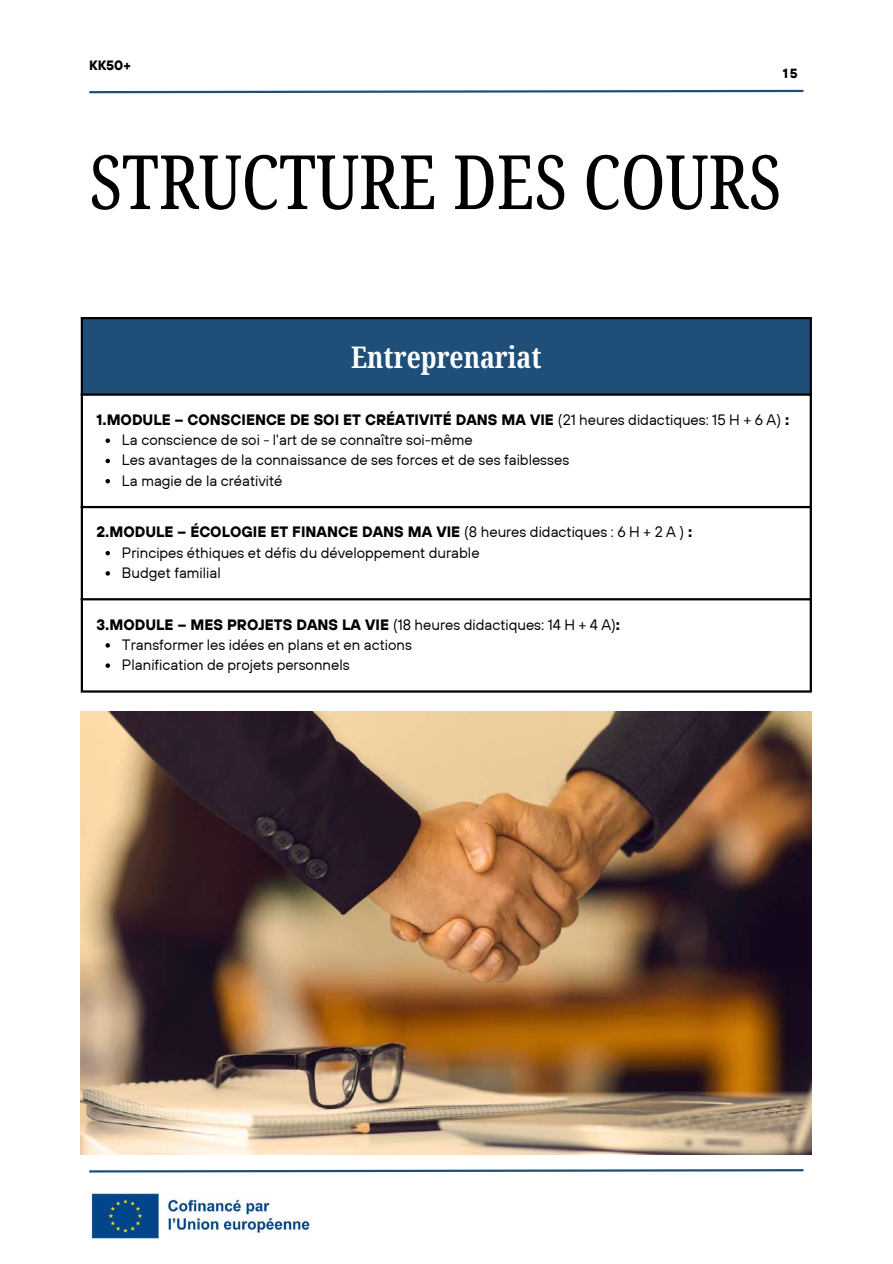
<style>
.page{position:relative;width:893px;height:1264px;background:#fff}
.page>*{position:absolute;margin:0;border:0;box-sizing:border-box;transform-origin:0 0}
.t1{font:extra-condensed 75px "Noto Serif Ethiopic";color:#000001}
.t2{font:700 extra-condensed 30px "Noto Serif Ethiopic";color:#fff}
.t3{font:15px/20.2px "TT Hoves";color:#000}
.t4{font:700 15px "TT Hoves";color:#000}
.t5{font:700 13.5px "TT Hoves";color:#000001}
.t6{font:700 13.2px "TT Hoves";color:#000001}
.s1{font-weight:400}
</style>
<div class="page">
<svg style="left:89px;top:89px;width:715px;height:5px"></svg>
<div style="left:82px;top:318px;width:729px;height:77px;background:#1f4e79"></div>
<svg style="left:105px;top:438px;width:5px;height:5px"></svg>
<svg style="left:105px;top:458px;width:5px;height:5px"></svg>
<svg style="left:105px;top:479px;width:5px;height:4px"></svg>
<svg style="left:105px;top:551px;width:5px;height:4px"></svg>
<svg style="left:105px;top:571px;width:5px;height:4px"></svg>
<svg style="left:105px;top:643px;width:5px;height:4px"></svg>
<svg style="left:105px;top:663px;width:5px;height:5px"></svg>
<hr style="left:81px;top:319px;width:2px;height:371px;background:#000">
<hr style="left:809px;top:319px;width:2px;height:371px;background:#000">
<hr style="left:81px;top:317px;width:730px;height:2px;background:#000">
<hr style="left:81px;top:393px;width:730px;height:3px;background:#000">
<hr style="left:81px;top:506px;width:730px;height:2px;background:#000">
<hr style="left:81px;top:598px;width:730px;height:2px;background:#000">
<hr style="left:81px;top:690px;width:730px;height:2px;background:#000">
<svg style="left:89px;top:1169px;width:715px;height:4px"></svg>
<img style="left:81px;top:711px;width:730px;height:443px">
<img style="left:89px;top:1191px;width:221px;height:49px">
<p class="t5" style="left:89px;top:57px;width:43px">KK50+</p>
<p class="t6" style="left:782px;top:65px;width:16px">15</p>
<h1 class="t1" style="left:89px;top:129px;width:693px">STRUCTURE DES COURS</h1>
<h2 class="t2" style="left:351px;top:335px;width:192px">Entreprenariat</h2>
<p class="t4" style="left:96px;top:410px;width:694px">1.MODULE – CONSCIENCE DE SOI ET CRÉATIVITÉ DANS MA VIE <span class="s1">(21 heures didactiques: 15 H + 6 A)</span> :</p>
<p class="t3" style="left:122px;top:429px;width:448px">La conscience de soi - l'art de se connaître soi-même<br>Les avantages de la connaissance de ses forces et de ses faiblesses<br>La magie de la créativité</p>
<p class="t4" style="left:96px;top:522px;width:597px">2.MODULE – ÉCOLOGIE ET FINANCE DANS MA VIE <span class="s1">(8 heures didactiques : 6 H + 2 A )</span> :</p>
<p class="t3" style="left:122px;top:542px;width:359px">Principes éthiques et défis du développement durable<br>Budget familial</p>
<p class="t4" style="left:96px;top:614px;width:525px">3.MODULE – MES PROJETS DANS LA VIE <span class="s1">(18 heures didactiques: 14 H + 4 A)</span>:</p>
<p class="t3" style="left:122px;top:634px;width:291px">Transformer les idées en plans et en actions<br>Planification de projets personnels</p>
</div>
